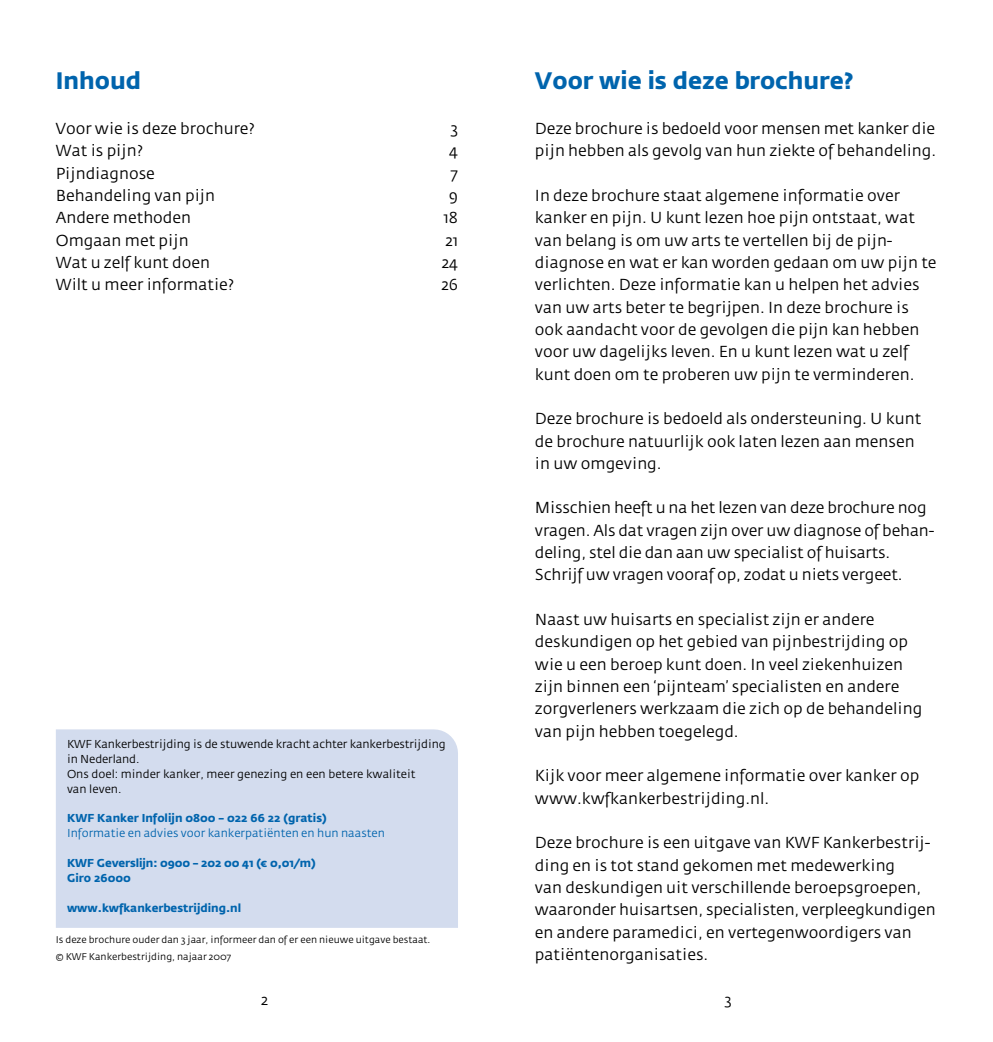
<style>
.page{position:relative;width:993px;height:1042px;background:#fff}
.page>*{position:absolute;margin:0;border:0;box-sizing:border-box;transform-origin:0 0}
.t1{font:700 23.62px "KWF Fedra Sans";color:#0064ad}
.t2{font:15.75px/22.4px "KWF Fedra Sans";color:#000}
.t3{font:14.88px "KWF Fedra Sans";color:#000}
.t4{font:11.38px/14.9px "KWF Fedra Sans";letter-spacing:-.01em;color:#000}
.t5{font:700 11.38px/14.9px "KWF Fedra Sans";color:#0064ad}
.t6{font:11.38px "KWF Fedra Sans";color:#0064ad}
.t7{font:9.62px/16.8px "KWF Fedra Sans";color:#000}
</style>
<div class="page">
<div style="left:56px;top:729px;width:402px;height:199px;background:#d3dcee"></div>
<h1 class="t1" style="left:56px;top:67px;width:87px">Inhoud</h1>
<p class="t2" style="left:56px;top:118px;width:201px">Voor wie is deze brochure?</p>
<p class="t2" style="left:450px;top:118px;width:9px">3</p>
<p class="t2" style="left:56px;top:140px;width:89px">Wat is pijn?</p>
<p class="t2" style="left:449px;top:140px;width:10px">4</p>
<p class="t2" style="left:56px;top:162px;width:100px">Pijndiagnose</p>
<p class="t2" style="left:451px;top:162px;width:9px">7</p>
<p class="t2" style="left:56px;top:185px;width:161px">Behandeling van pijn</p>
<p class="t2" style="left:448px;top:185px;width:11px">9</p>
<p class="t2" style="left:56px;top:207px;width:137px">Andere methoden</p>
<p class="t2" style="left:443px;top:207px;width:16px">18</p>
<p class="t2" style="left:56px;top:229px;width:134px">Omgaan met pijn</p>
<p class="t2" style="left:445px;top:229px;width:14px">21</p>
<p class="t2" style="left:56px;top:252px;width:156px">Wat u zelf kunt doen</p>
<p class="t2" style="left:441px;top:252px;width:18px">24</p>
<p class="t2" style="left:56px;top:274px;width:180px">Wilt u meer informatie?</p>
<p class="t2" style="left:441px;top:274px;width:18px">26</p>
<p class="t4" style="left:67px;top:737px;width:380px">KWF Kankerbestrijding is de stuwende kracht achter kankerbestrijding in Nederland.<br>Ons doel: minder kanker, meer genezing en een betere kwaliteit<br>van leven.</p>
<p class="t5" style="left:67px;top:811px;width:261px">KWF Kanker Infolijn 0800 – 022 66 22 (gratis)</p>
<p class="t6" style="left:67px;top:827px;width:319px">Informatie en advies voor kankerpatiënten en hun naasten</p>
<p class="t5" style="left:67px;top:856px;width:250px">KWF Geverslijn: 0900 – 202 00 41 (¤ 0,01/m)<br>Giro 26000</p>
<p class="t5" style="left:67px;top:900px;width:176px">www.kwfkankerbestrijding.nl</p>
<p class="t7" style="left:56px;top:932px;width:376px">Is deze brochure ouder dan 3 jaar, informeer dan of er een nieuwe uitgave bestaat. © KWF Kankerbestrijding, najaar 2007</p>
<h1 class="t1" style="left:535px;top:67px;width:320px">Voor wie is deze brochure?</h1>
<p class="t2" style="left:535px;top:118px;width:402px">Deze brochure is bedoeld voor mensen met kanker die pijn hebben als gevolg van hun ziekte of behandeling.</p>
<p class="t2" style="left:535px;top:185px;width:403px">In deze brochure staat algemene informatie over kanker en pijn. U kunt lezen hoe pijn ontstaat, wat van belang is om uw arts te vertellen bij de pijn&shy;diagnose en wat er kan worden gedaan om uw pijn te verlichten. Deze informatie kan u helpen het advies van uw arts beter te begrijpen. In deze brochure is ook aandacht voor de gevolgen die pijn kan hebben voor uw dagelijks leven. En u kunt lezen wat u zelf kunt doen om te proberen uw pijn te verminderen.</p>
<p class="t2" style="left:535px;top:408px;width:388px">Deze brochure is bedoeld als ondersteuning. U kunt de brochure natuurlijk ook laten lezen aan mensen in uw omgeving.</p>
<p class="t2" style="left:535px;top:497px;width:401px">Misschien heeft u na het lezen van deze brochure nog vragen. Als dat vragen zijn over uw diagnose of behan&shy;deling, stel die dan aan uw specialist of huisarts.<br>Schrijf uw vragen vooraf op, zodat u niets vergeet.</p>
<p class="t2" style="left:535px;top:609px;width:388px">Naast uw huisarts en specialist zijn er andere deskundigen op het gebied van pijnbestrijding op wie u een beroep kunt doen. In veel ziekenhuizen zijn binnen een ‘pijnteam’ specialisten en andere zorgverleners werkzaam die zich op de behandeling van pijn hebben toegelegd.</p>
<p class="t2" style="left:535px;top:765px;width:386px">Kijk voor meer algemene informatie over kanker op www.kwfkankerbestrijding.nl.</p>
<p class="t2" style="left:535px;top:832px;width:402px">Deze brochure is een uitgave van KWF Kankerbestrij&shy;ding en is tot stand gekomen met medewerking<br>van deskundigen uit verschillende beroepsgroepen, waaronder huisartsen, specialisten, verpleegkundigen en andere paramedici, en vertegenwoordigers van patiëntenorganisaties.</p>
<p class="t3" style="left:261px;top:991px;width:8px">2</p>
<p class="t3" style="left:724px;top:991px;width:8px">3</p>
</div>
